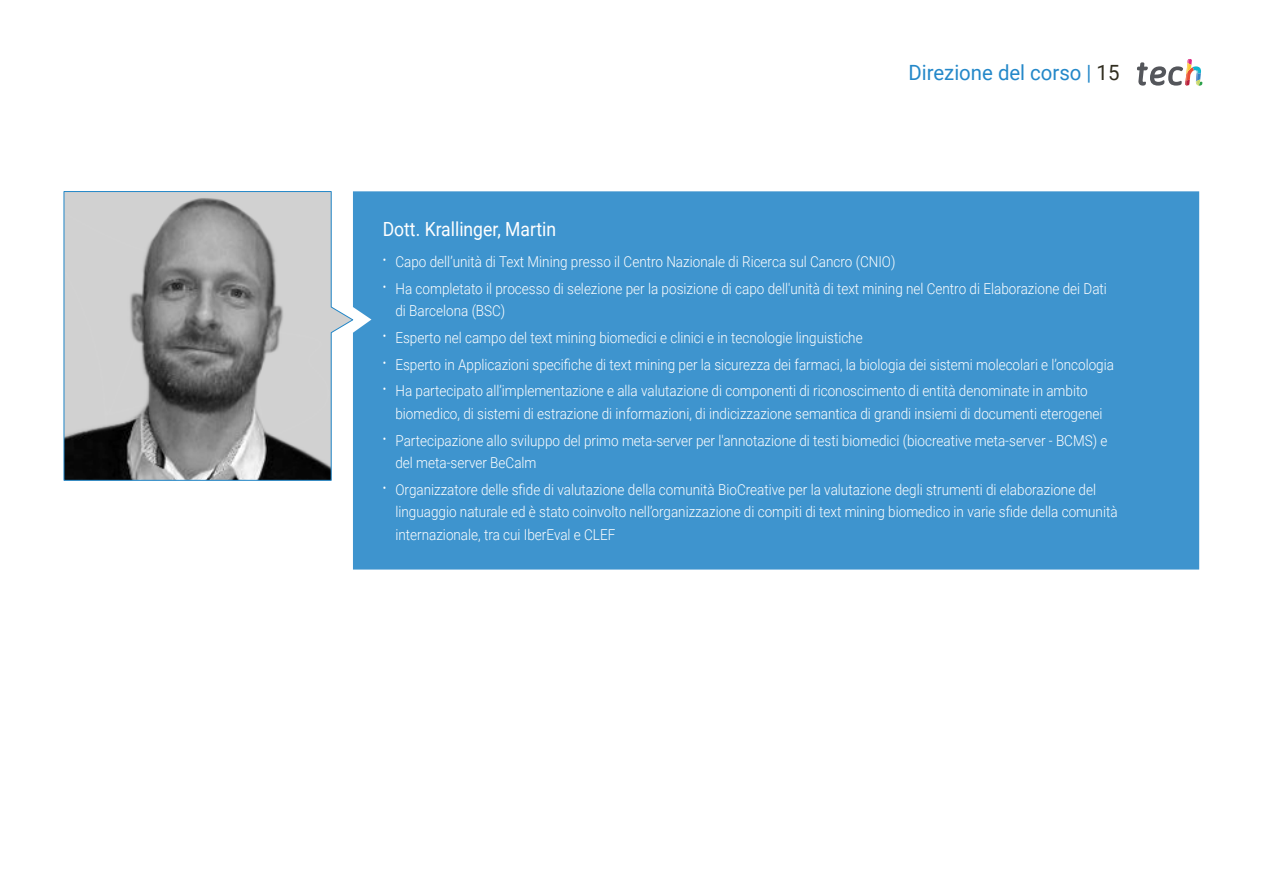
<style>
.page{position:relative;width:1263px;height:893px;background:#fff}
.page>*{position:absolute;margin:0;border:0;box-sizing:border-box;transform-origin:0 0}
.t1{font:21px "Roboto";color:#2488c9}
.t2{font:19.5px "Roboto";color:#fff;scale:.9 1}
.t3{font:300 15px/22.5px "Roboto";color:#fff;scale:.9 1}
.s1{color:#312e20}
</style>
<div class="page">
<svg style="left:1137px;top:59px;width:65px;height:27px"></svg>
<div style="left:353px;top:191px;width:846px;height:379px;background:#3e94ce"></div>
<svg style="left:64px;top:191px;width:289px;height:290px;background:#a4a5a6"></svg>
<h1 class="t1" style="left:908px;top:57px;width:213px">Direzione del corso | <span class="s1">15</span></h1>
<h2 class="t2" style="left:383px;top:215px;width:194px">Dott. Krallinger, Martin</h2>
<p class="t3" style="left:383px;top:250px;width:571px"><sup>•</sup> Capo dell’unità di Text Mining presso il Centro Nazionale di Ricerca sul Cancro (CNIO)</p>
<p class="t3" style="left:395px;top:276px;width:792px;text-indent:-13px"><sup>•</sup> Ha completato il processo di selezione per la posizione di capo dell'unità di text mining nel Centro di Elaborazione dei Dati di Barcelona (BSC)</p>
<p class="t3" style="left:383px;top:326px;width:535px"><sup>•</sup> Esperto nel campo del text mining biomedici e clinici e in tecnologie linguistiche</p>
<p class="t3" style="left:383px;top:352px;width:814px"><sup>•</sup> Esperto in Applicazioni specifiche di text mining per la sicurezza dei farmaci, la biologia dei sistemi molecolari e l’oncologia</p>
<p class="t3" style="left:395px;top:379px;width:787px;text-indent:-13px"><sup>•</sup> Ha partecipato all’implementazione e alla valutazione di componenti di riconoscimento di entità denominate in ambito biomedico, di sistemi di estrazione di informazioni, di indicizzazione semantica di grandi insiemi di documenti eterogenei</p>
<p class="t3" style="left:395px;top:428px;width:792px;text-indent:-13px"><sup>•</sup> Partecipazione allo sviluppo del primo meta-server per l'annotazione di testi biomedici (biocreative meta-server - BCMS) e del meta-server BeCalm</p>
<p class="t3" style="left:395px;top:478px;width:804px;text-indent:-13px"><sup>•</sup> Organizzatore delle sfide di valutazione della comunità BioCreative per la valutazione degli strumenti di elaborazione del linguaggio naturale ed è stato coinvolto nell’organizzazione di compiti di text mining biomedico in varie sfide della comunità internazionale, tra cui IberEval e CLEF</p>
</div>
